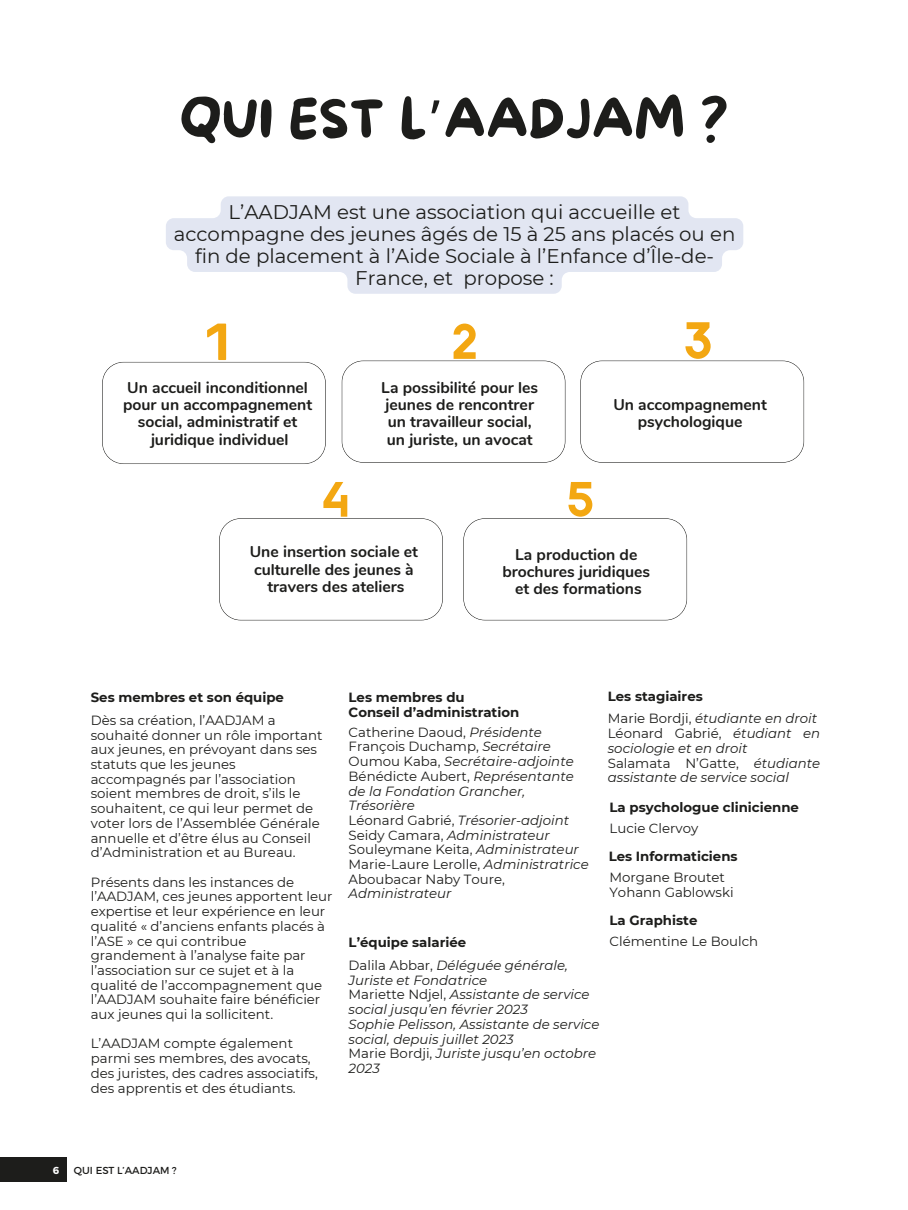
<style>
.page{position:relative;width:908px;height:1210px;background:#fff}
.page>*{position:absolute;margin:0;border:0;box-sizing:border-box;transform-origin:0 0}
.t1{font:52.67px "More Sugar";color:#1d1d1b}
.t2{font:19.74px/21.8px "Montserrat";color:#1d1d1b;text-align:center}
.t3{font:700 15.71px/17.3px "Nunito";color:#1d1d1b;text-align:center}
.t4{font:13.3px/14.7px "Montserrat";color:#1d1d1b}
.t5{font:italic 13.3px/14.7px "Montserrat";color:#1d1d1b}
.t6{font:700 13.3px "Montserrat";color:#1d1d1b}
.t7{font:10.15px "Montserrat";color:#1d1d1b}
.t8{font:700 10.15px "Montserrat";color:#fff}
.s1{font-family:"Noto Sans Gurmukhi"}
.s2{font-style:normal}
</style>
<div class="page">
<svg style="left:102px;top:323px;width:224px;height:141px"></svg>
<svg style="left:341px;top:323px;width:224px;height:140px"></svg>
<svg style="left:580px;top:322px;width:223px;height:141px"></svg>
<svg style="left:219px;top:482px;width:223px;height:138px"></svg>
<svg style="left:463px;top:482px;width:224px;height:138px"></svg>
<div style="left:0;top:1157px;width:67px;height:24px;background:#1d1d1b"></div>
<svg style="left:166px;top:196px;width:577px;height:98px;fill:#e2e6f2"></svg>
<h4 class="t1" style="left:179px;top:90px;width:550px">QUI EST L<span class="s1">’</span>AADJAM ?</h4>
<h3 class="t2" style="left:174px;top:201px;width:563px">L’AADJAM est une association qui accueille et accompagne des jeunes âgés de 15 à 25 ans placés ou en fin de placement à l’Aide Sociale à l’Enfance d’Île-de-France, et propose :</h3>
<h1 class="t3" style="left:123px;top:379px;width:190px">Un accueil inconditionnel pour un accompagnement social, administratif et juridique individuel</h1>
<p class="t3" style="left:381px;top:379px;width:158px;text-align:left">La possibilité pour les jeunes de rencontrer un travailleur social, un juriste, un avocat</p>
<h3 class="t3" style="left:613px;top:396px;width:155px">Un accompagnement psychologique</h3>
<p class="t3" style="left:250px;top:543px;width:170px">Une insertion sociale et culturelle des jeunes à travers des ateliers</p>
<h2 class="t3" style="left:502px;top:545px;width:149px">La production de brochures juridiques et des formations</h2>
<h4 class="t6" style="left:91px;top:689px;width:195px">Ses membres et son équipe</h4>
<p class="t4" style="left:91px;top:713px;width:233px">Dès sa création, l’AADJAM a souhaité donner un rôle important aux jeunes, en prévoyant dans ses statuts que les jeunes accompagnés par l’association soient membres de droit, s’ils le souhaitent, ce qui leur permet de voter lors de l’Assemblée Générale annuelle et d’être élus au Conseil d’Administration et au Bureau.</p>
<h3 class="t4" style="left:91px;top:874px;width:243px">Présents dans les instances de l’AADJAM, ces jeunes apportent leur expertise et leur expérience en leur qualité « d’anciens enfants placés à l’ASE » ce qui contribue grandement à l’analyse faite par l’association sur ce sujet et à la qualité de l’accompagnement que l’AADJAM souhaite faire bénéficier aux jeunes qui la sollicitent.</h3>
<p class="t4" style="left:91px;top:1036px;width:228px">L’AADJAM compte également parmi ses membres, des avocats, des juristes, des cadres associatifs, des apprentis et des étudiants.</p>
<h4 class="t6" style="left:348px;top:689px;width:117px">Les membres du</h4>
<h5 class="t6" style="left:607px;top:687px;width:96px">Les stagiaires</h5>
<h4 class="t6" style="left:348px;top:704px;width:172px">Conseil d’administration</h4>
<h3 class="t5" style="left:607px;top:711px;width:214px"><span class="s2">Marie Bordji,</span> étudiante en droit<br><span class="s2">Léonard Gabrié,</span> étudiant en sociologie et en droit<br><span class="s2">Salamata N’Gatte,</span> étudiante assistante de service social</h3>
<h3 class="t5" style="left:348px;top:724px;width:241px"><span class="s2">Catherine Daoud,</span> Présidente<br><span class="s2">François Duchamp,</span> Secrétaire<br><span class="s2">Oumou Kaba,</span> Secrétaire-adjointe<br><span class="s2">Bénédicte Aubert,</span> Représentante de la Fondation Grancher,<br>Trésorière<br><span class="s2">Léonard Gabrié,</span> Trésorier-adjoint<br><span class="s2">Seidy Camara,</span> Administrateur<br><span class="s2">Souleymane Keita,</span> Administrateur<br><span class="s2">Marie-Laure Lerolle,</span> Administratrice<br><span class="s2">Aboubacar Naby Toure,</span></h3>
<p class="t5" style="left:348px;top:886px;width:104px">Administrateur</p>
<h5 class="t6" style="left:609px;top:799px;width:191px">La psychologue clinicienne</h5>
<h4 class="t6" style="left:608px;top:848px;width:130px">Les Informaticiens</h4>
<h4 class="t4" style="left:609px;top:821px;width:90px">Lucie Clervoy</h4>
<h5 class="t4" style="left:609px;top:870px;width:125px">Morgane Broutet<br>Yohann Gablowski</h5>
<h5 class="t4" style="left:609px;top:934px;width:150px">Clémentine Le Boulch</h5>
<h5 class="t6" style="left:609px;top:912px;width:89px">La Graphiste</h5>
<h5 class="t6" style="left:348px;top:934px;width:119px">L’équipe salariée</h5>
<h5 class="t5" style="left:348px;top:958px;width:252px"><span class="s2">Dalila Abbar,</span> Déléguée générale,<br>Juriste et Fondatrice<br><span class="s2">Mariette Ndjel,</span> Assistante de service social jusqu’en février 2023<br>Sophie Pelisson, Assistante de service social, depuis juillet 2023<br><span class="s2">Marie Bordji,</span> Juriste jusqu’en octobre<br>2023</h5>
<h4 class="t8" style="left:53px;top:1163px;width:8px">6</h4>
<h4 class="t7" style="left:74px;top:1163px;width:104px">QUI EST L’AADJAM ?</h4>
</div>
